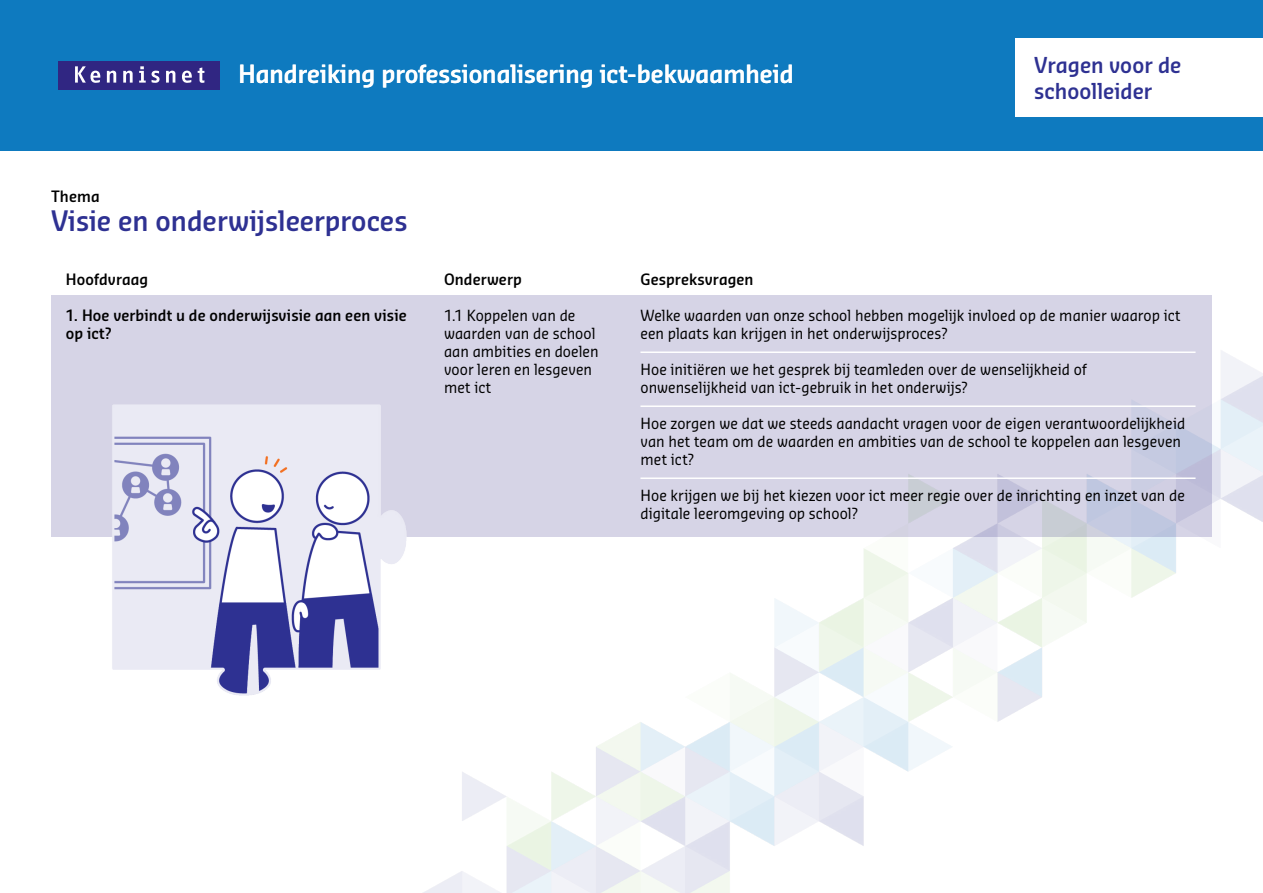
<style>
.page{position:relative;width:1263px;height:893px;background:#fff}
.page>*{position:absolute;margin:0;border:0;box-sizing:border-box;transform-origin:0 0}
.Thema_Titels{font:600 27px "Sansa Sm Con Pro";color:#2e3192}
.Kennisnet_-_Pagina_T{font:600 24px "Sansa Sm Con Pro";color:#fff}
.Onderwerp{font:600 21px/25.5px "Sansa Sm Con Pro";color:#2e3192}
.TEKST_NIEUW{font:15px/18px "Sansa Sm Con Pro";letter-spacing:.005em;color:#000}
.TEKST_VET{font:600 15px/18px "Sansa Sm Con Pro";letter-spacing:.01em;color:#000}
.Tabel_Titels{font:600 15px "Sansa Sm Con Pro";letter-spacing:.005em;color:#000}
</style>
<div class="page">
<img style="left:423px;top:351px;width:839px;height:542px">
<div style="left:0;top:0;width:1263px;height:151px;background:#0e7abf"></div>
<div style="left:58px;top:61px;width:162px;height:28px;background:#302682"></div>
<svg style="left:75px;top:66px;width:25px;height:17px"></svg>
<svg style="left:107px;top:71px;width:9px;height:12px"></svg>
<svg style="left:123px;top:71px;width:10px;height:12px"></svg>
<svg style="left:139px;top:66px;width:7px;height:17px"></svg>
<svg style="left:152px;top:71px;width:8px;height:12px"></svg>
<svg style="left:166px;top:71px;width:9px;height:12px"></svg>
<svg style="left:182px;top:71px;width:10px;height:12px"></svg>
<svg style="left:198px;top:67px;width:6px;height:16px"></svg>
<div style="left:1015px;top:38px;width:248px;height:79px;background:#fff"></div>
<div style="left:51px;top:295px;width:1161px;height:242px;background:#d6d4e6"></div>
<hr style="left:640px;top:351px;width:555px;height:2px;background:#fff">
<hr style="left:640px;top:405px;width:555px;height:2px;background:#fff">
<hr style="left:640px;top:477px;width:555px;height:2px;background:#fff">
<img style="left:112px;top:404px;width:333px;height:331px">
<h1 class="Kennisnet_-_Pagina_T" style="left:238px;top:58px;width:557px">Handreiking professionalisering ict-bekwaamheid</h1>
<h2 class="Onderwerp" style="left:1034px;top:52px;width:149px">Vragen voor de schoolleider</h2>
<h3 class="Tabel_Titels" style="left:51px;top:186px;width:50px">Thema</h3>
<h4 class="Thema_Titels" style="left:51px;top:202px;width:358px">Visie en onderwijsleerproces</h4>
<h3 class="Tabel_Titels" style="left:66px;top:269px;width:84px">Hoofdvraag</h3>
<h5 class="TEKST_VET" style="left:66px;top:306px;width:342px">1. Hoe verbindt u de onderwijsvisie aan een visie op ict?</h5>
<h3 class="Tabel_Titels" style="left:444px;top:269px;width:79px">Onderwerp</h3>
<h3 class="Tabel_Titels" style="left:640px;top:269px;width:115px">Gespreksvragen</h3>
<p class="TEKST_NIEUW" style="left:444px;top:306px;width:156px">1.1 Koppelen van de waarden van de school aan ambities en doelen voor leren en lesgeven met ict</p>
<p class="TEKST_NIEUW" style="left:640px;top:306px;width:542px">Welke waarden van onze school hebben mogelijk invloed op de manier waarop ict een plaats kan krijgen in het onderwijsproces?</p>
<p class="TEKST_NIEUW" style="left:640px;top:360px;width:448px">Hoe initiëren we het gesprek bij teamleden over de wenselijkheid of onwenselijkheid van ict-gebruik in het onderwijs?</p>
<p class="TEKST_NIEUW" style="left:640px;top:414px;width:546px">Hoe zorgen we dat we steeds aandacht vragen voor de eigen verantwoordelijkheid van het team om de waarden en ambities van de school te koppelen aan lesgeven met ict?</p>
<p class="TEKST_NIEUW" style="left:640px;top:486px;width:546px">Hoe krijgen we bij het kiezen voor ict meer regie over de inrichting en inzet van de digitale leeromgeving op school?</p>
</div>
